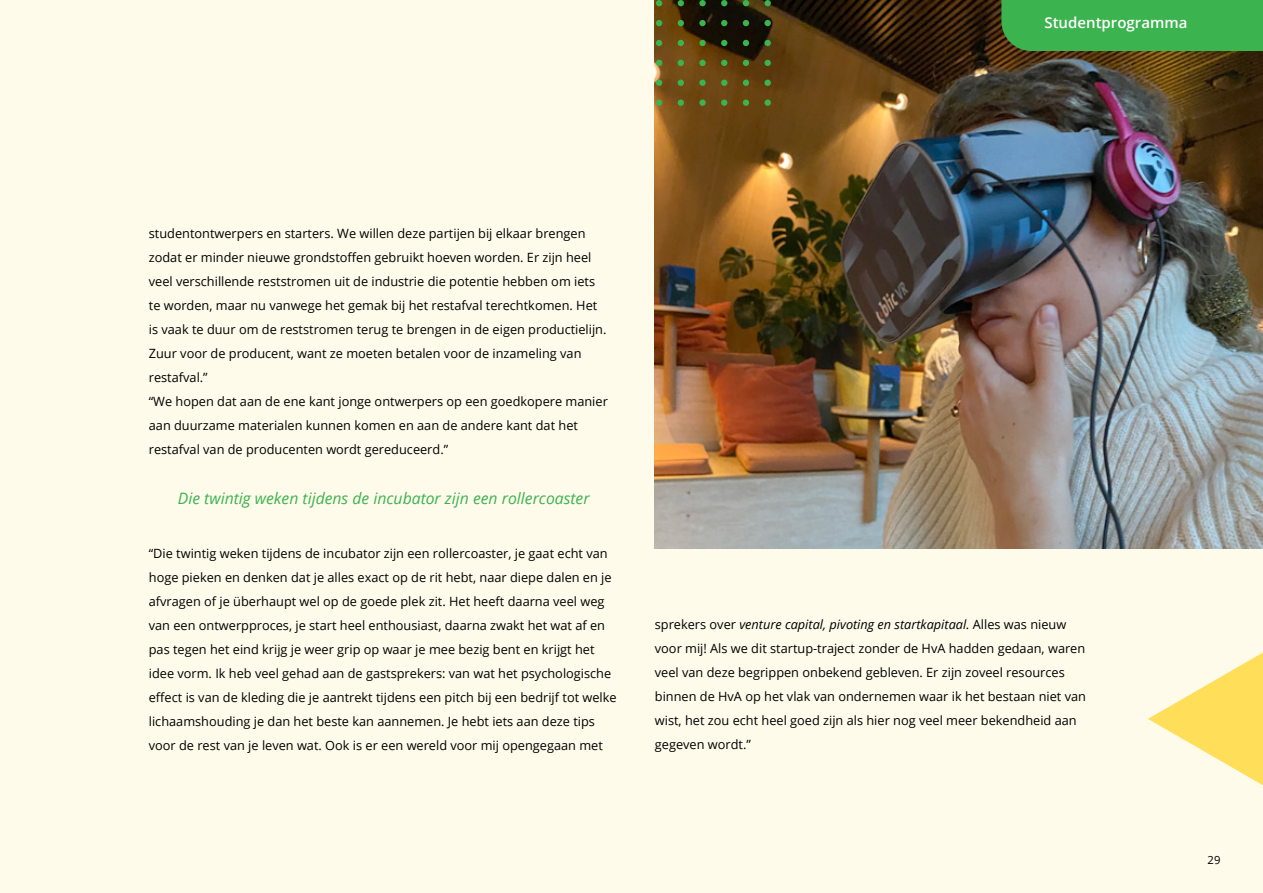
<style>
.page{position:relative;width:1263px;height:893px;background:#fffbeb}
.page>*{position:absolute;margin:0;border:0;box-sizing:border-box;transform-origin:0 0}
.Body_8_5_pt{font:italic 15.75px "Open Sans";color:#3bb34f}
.bullits{font:600 15px "Open Sans";color:#fff}
.t1{font:12.75px/24px "Open Sans";color:#000}
.t2{font:11.25px "Open Sans";color:#000}
.s1{font-style:italic}
</style>
<div class="page">
<img style="left:655px;top:0;width:608px;height:549px">
<svg style="left:656px;top:0;width:6px;height:6px"></svg>
<svg style="left:678px;top:0;width:6px;height:6px"></svg>
<div style="left:699px;top:0;width:7px;height:6px;background:#3bb34f;border-radius:50%"></div>
<svg style="left:721px;top:0;width:6px;height:6px"></svg>
<svg style="left:743px;top:0;width:6px;height:6px"></svg>
<div style="left:764px;top:0;width:7px;height:6px;background:#3bb34f;border-radius:50%"></div>
<svg style="left:656px;top:40px;width:6px;height:6px"></svg>
<svg style="left:678px;top:40px;width:6px;height:6px"></svg>
<div style="left:699px;top:40px;width:7px;height:6px;background:#3bb34f;border-radius:50%"></div>
<svg style="left:721px;top:40px;width:6px;height:6px"></svg>
<svg style="left:743px;top:40px;width:6px;height:6px"></svg>
<div style="left:764px;top:40px;width:7px;height:6px;background:#3bb34f;border-radius:50%"></div>
<svg style="left:656px;top:80px;width:6px;height:6px"></svg>
<svg style="left:678px;top:80px;width:6px;height:6px"></svg>
<div style="left:699px;top:80px;width:7px;height:6px;background:#3bb34f;border-radius:50%"></div>
<svg style="left:721px;top:80px;width:6px;height:6px"></svg>
<svg style="left:743px;top:80px;width:6px;height:6px"></svg>
<div style="left:764px;top:80px;width:7px;height:6px;background:#3bb34f;border-radius:50%"></div>
<svg style="left:656px;top:20px;width:6px;height:6px"></svg>
<svg style="left:678px;top:20px;width:6px;height:6px"></svg>
<div style="left:699px;top:20px;width:7px;height:6px;background:#3bb34f;border-radius:50%"></div>
<svg style="left:721px;top:20px;width:6px;height:6px"></svg>
<svg style="left:743px;top:20px;width:6px;height:6px"></svg>
<div style="left:764px;top:20px;width:7px;height:6px;background:#3bb34f;border-radius:50%"></div>
<svg style="left:656px;top:60px;width:6px;height:6px"></svg>
<svg style="left:678px;top:60px;width:6px;height:6px"></svg>
<div style="left:699px;top:60px;width:7px;height:6px;background:#3bb34f;border-radius:50%"></div>
<svg style="left:721px;top:60px;width:6px;height:6px"></svg>
<svg style="left:743px;top:60px;width:6px;height:6px"></svg>
<div style="left:764px;top:60px;width:7px;height:6px;background:#3bb34f;border-radius:50%"></div>
<div style="left:656px;top:99px;width:6px;height:7px;background:#3bb34f;border-radius:50%"></div>
<div style="left:678px;top:99px;width:6px;height:7px;background:#3bb34f;border-radius:50%"></div>
<div style="left:699px;top:99px;width:7px;height:7px;background:#3bb34f;border-radius:50%"></div>
<div style="left:721px;top:99px;width:6px;height:7px;background:#3bb34f;border-radius:50%"></div>
<div style="left:743px;top:99px;width:6px;height:7px;background:#3bb34f;border-radius:50%"></div>
<div style="left:764px;top:99px;width:7px;height:7px;background:#3bb34f;border-radius:50%"></div>
<svg style="left:1148px;top:652px;width:115px;height:134px"></svg>
<div style="left:1001px;top:0;width:262px;height:51px;background:#3bb34f"></div>
<p class="bullits" style="left:1044px;top:13px;width:144px">Studentprogramma</p>
<p class="t1" style="left:149px;top:221px;width:460px">studentontwerpers en starters. We willen deze partijen bij elkaar brengen zodat er minder nieuwe grondstoffen gebruikt hoeven worden. Er zijn heel veel verschillende reststromen uit de industrie die potentie hebben om iets te worden, maar nu vanwege het gemak bij het restafval terechtkomen. Het is vaak te duur om de reststromen terug te brengen in de eigen productielijn.<br>Zuur voor de producent, want ze moeten betalen voor de inzameling van restafval.”<br>“We hopen dat aan de ene kant jonge ontwerpers op een goedkopere manier aan duurzame materialen kunnen komen en aan de andere kant dat het restafval van de producenten wordt gereduceerd.”</p>
<p class="Body_8_5_pt" style="left:178px;top:487px;width:413px">Die twintig weken tijdens de incubator zijn een rollercoaster</p>
<p class="t1" style="left:149px;top:541px;width:469px">“Die twintig weken tijdens de incubator zijn een rollercoaster, je gaat echt van hoge pieken en denken dat je alles exact op de rit hebt, naar diepe dalen en je afvragen of je überhaupt wel op de goede plek zit. Het heeft daarna veel weg van een ontwerpproces, je start heel enthousiast, daarna zwakt het wat af en pas tegen het eind krijg je weer grip op waar je mee bezig bent en krijgt het idee vorm. Ik heb veel gehad aan de gastsprekers: van wat het psychologische effect is van de kleding die je aantrekt tijdens een pitch bij een bedrijf tot welke lichaamshouding je dan het beste kan aannemen. Je hebt iets aan deze tips voor de rest van je leven wat. Ook is er een wereld voor mij opengegaan met</p>
<p class="t1" style="left:655px;top:612px;width:433px">sprekers over <span class="s1">venture capital, pivoting en startkapitaal.</span> Alles was nieuw voor mij! Als we dit startup-traject zonder de HvA hadden gedaan, waren veel van deze begrippen onbekend gebleven. Er zijn zoveel resources binnen de HvA op het vlak van ondernemen waar ik het bestaan niet van wist, het zou echt heel goed zijn als hier nog veel meer bekendheid aan gegeven wordt.”</p>
<p class="t2" style="left:1207px;top:852px;width:14px">29</p>
</div>
